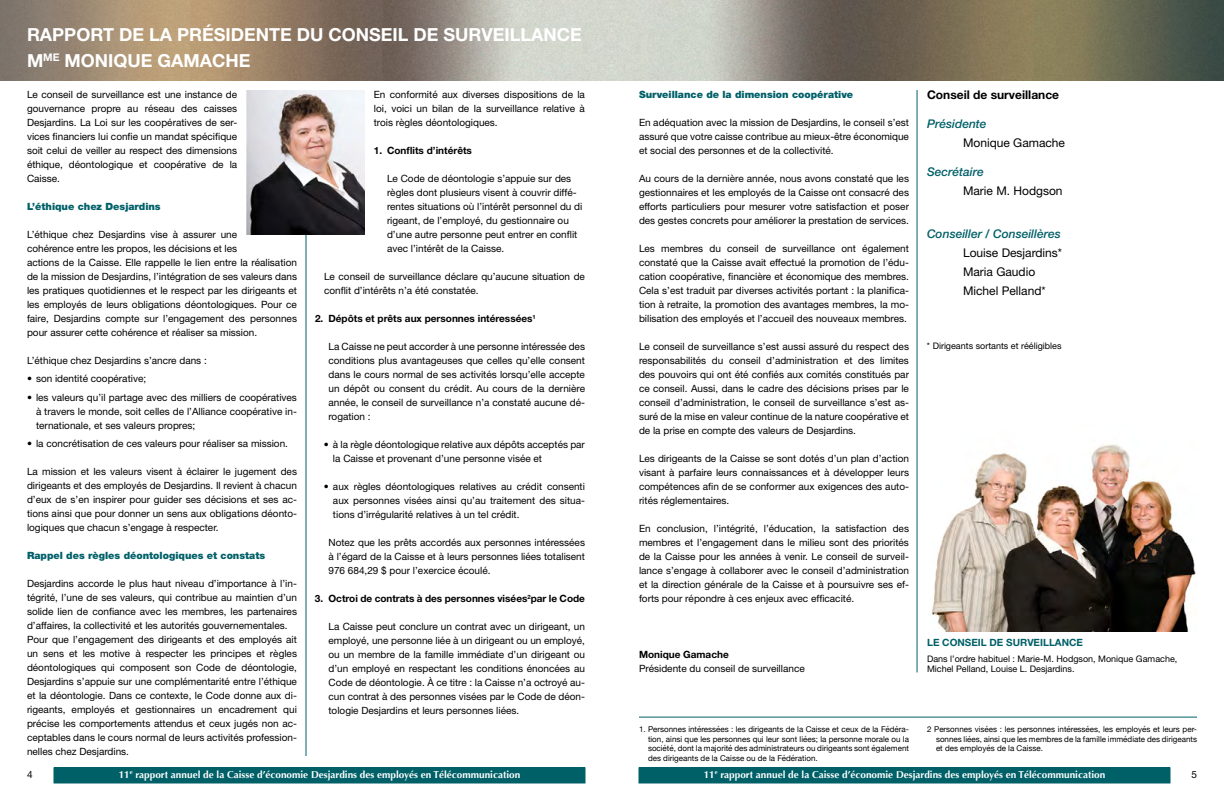
<style>
.page{position:relative;width:1224px;height:792px;background:#fff}
.page>*{position:absolute;margin:0;border:0;box-sizing:border-box;transform-origin:0 0}
.t1{font:700 18px/26.1px "Helvetica Neue";color:#fff}
.t2{font:12px/18.9px "Helvetica Neue";color:#000}
.t3{font:italic 500 12px "Helvetica Neue";color:#006068}
.t4{font:700 12px "Helvetica Neue";color:#000}
.t5{font:10px/14px "Helvetica Neue";color:#000;text-align:justify}
.t6{font:700 10px "Optima";color:#fff}
.t7{font:700 10px "Helvetica Neue";color:#000}
.t8{font:900 10px "Helvetica Neue";color:#006068}
.t9{font:700 10px "Helvetica Neue";color:#006068}
.t10{font:9px/10.8px "Helvetica Neue";color:#000}
.t11{font:8px/9.6px "Helvetica Neue";color:#000;text-align:justify}
</style>
<div class="page">
<div style="left:639px;top:768px;width:531px;height:15px;background:#006068"></div>
<div style="left:638px;top:767px;width:532px;height:17px;border:1px solid #006068"></div>
<div style="left:54px;top:768px;width:531px;height:15px;background:#006068"></div>
<div style="left:54px;top:767px;width:532px;height:17px;border:1px solid #006068"></div>
<hr style="left:306px;top:234px;width:1px;height:522px;background:#006068">
<img style="left:0;top:0;width:612px;height:81px">
<img style="left:246px;top:90px;width:119px;height:145px">
<img style="left:931px;top:444px;width:265px;height:187px">
<svg style="left:612px;top:0;width:612px;height:81px;background:#868271"></svg>
<hr style="left:917px;top:90px;width:1px;height:582px;background:#006068">
<hr style="left:639px;top:717px;width:558px;height:1px;background:#006068">
<h1 class="t1" style="left:27px;top:21px;width:556px">RAPPORT DE LA PRÉSIDENTE DU CONSEIL DE SURVEILLANCE<br>M<sup>ME</sup> MONIQUE GAMACHE</h1>
<p class="t5" style="left:27px;top:87px;width:212px">Le conseil de surveillance est une instance de gouvernance propre au réseau des caisses Desjardins. La Loi sur les coopératives de ser&shy;vices financiers lui confie un mandat spécifique soit celui de veiller au respect des dimensions éthique, déontologique et coopérative de la Caisse.</p>
<p class="t8" style="left:27px;top:200px;width:135px">L’éthique chez Desjardins</p>
<p class="t5" style="left:27px;top:227px;width:272px;text-align:left">L’éthique chez Desjardins vise à assurer une<br>cohérence entre les propos, les décisions et les<br>actions de la Caisse. Elle rappelle le lien entre la réalisation de la mission de Desjardins, l’intégration de ses valeurs dans les pratiques quotidiennes et le respect par les dirigeants et les employés de leurs obligations déontologiques. Pour ce faire, Desjardins compte sur l’engagement des personnes pour assurer cette cohérence et réaliser sa mission.</p>
<p class="t5" style="left:27px;top:353px;width:181px">L’éthique chez Desjardins s’ancre dans :</p>
<p class="t5" style="left:27px;top:372px;width:121px">• son identité coopérative;</p>
<p class="t5" style="left:36px;top:390px;width:263px;text-indent:-9px">• les valeurs qu’il partage avec des milliers de coopératives à travers le monde, soit celles de l’Alliance coopérative in&shy;ternationale, et ses valeurs propres;</p>
<p class="t5" style="left:27px;top:437px;width:263px">• la concrétisation de ces valeurs pour réaliser sa mission.</p>
<p class="t5" style="left:27px;top:465px;width:272px">La mission et les valeurs visent à éclairer le jugement des dirigeants et des employés de Desjardins. Il revient à chacun d’eux de s’en inspirer pour guider ses décisions et ses ac&shy;tions ainsi que pour donner un sens aux obligations déonto&shy;logiques que chacun s’engage à respecter.</p>
<p class="t8" style="left:27px;top:550px;width:240px">Rappel des règles déontologiques et constats</p>
<p class="t5" style="left:27px;top:577px;width:272px;text-align:left">Desjardins accorde le plus haut niveau d’importance à l’in&shy;tégrité, l’une de ses valeurs, qui contribue au maintien d’un solide lien de confiance avec les membres, les partenaires d’affaires, la collectivité et les autorités gouvernementales.<br>Pour que l’engagement des dirigeants et des employés ait un sens et les motive à respecter les principes et règles déontologiques qui composent son Code de déontologie, Desjardins s’appuie sur une complémentarité entre l’éthique et la déontologie. Dans ce contexte, le Code donne aux di&shy;rigeants, employés et gestionnaires un encadrement qui précise les comportements attendus et ceux jugés non ac&shy;ceptables dans le cours normal de leurs activités profession&shy;nelles chez Desjardins.</p>
<p class="t5" style="left:374px;top:87px;width:213px">En conformité aux diverses dispositions de la loi, voici un bilan de la surveillance relative à trois règles déontologiques.</p>
<p class="t7" style="left:374px;top:144px;width:100px">1. Conflits d’intérêts</p>
<p class="t5" style="left:387px;top:171px;width:197px;text-align:left">Le Code de déontologie s’appuie sur des règles dont plusieurs visent à couvrir diffé&shy;rentes situations où l’intérêt personnel du di rigeant, de l’employé, du gestionnaire ou d’une autre personne peut entrer en conflit avec l’intérêt de la Caisse.</p>
<p class="t5" style="left:324px;top:269px;width:263px">Le conseil de surveillance déclare qu’aucune situation de conflit d’intérêts n’a été constatée.</p>
<p class="t7" style="left:315px;top:312px;width:222px">2. Dépôts et prêts aux personnes intéressées<sup>1</sup></p>
<p class="t5" style="left:328px;top:339px;width:258px">La Caisse ne peut accorder à une personne intéressée des conditions plus avantageuses que celles qu’elle consent dans le cours normal de ses activités lorsqu’elle accepte un dépôt ou consent du crédit. Au cours de la dernière année, le conseil de surveillance n’a constaté aucune dé&shy;rogation :</p>
<p class="t5" style="left:333px;top:437px;width:253px;text-indent:-9px">• à la règle déontologique relative aux dépôts acceptés par la Caisse et provenant d’une personne visée et</p>
<p class="t5" style="left:333px;top:479px;width:254px;text-indent:-9px">• aux règles déontologiques relatives au crédit consenti aux personnes visées ainsi qu’au traitement des situa&shy;tions d’irrégularité relatives à un tel crédit.</p>
<p class="t5" style="left:328px;top:535px;width:258px">Notez que les prêts accordés aux personnes intéressées à l’égard de la Caisse et à leurs personnes liées totalisent 976 684,29 $ pour l’exercice écoulé.</p>
<p class="t7" style="left:315px;top:592px;width:272px">3. Octroi de contrats à des personnes visées<sup>2</sup>par le Code</p>
<p class="t5" style="left:328px;top:619px;width:258px">La Caisse peut conclure un contrat avec un dirigeant, un employé, une personne liée à un dirigeant ou un employé, ou un membre de la famille immédiate d’un dirigeant ou d’un employé en respectant les conditions énoncées au Code de déontologie. À ce titre : la Caisse n’a octroyé au&shy;cun contrat à des personnes visées par le Code de déon&shy;tologie Desjardins et leurs personnes liées.</p>
<p class="t8" style="left:639px;top:88px;width:216px">Surveillance de la dimension coopérative</p>
<p class="t5" style="left:639px;top:115px;width:272px">En adéquation avec la mission de Desjardins, le conseil s’est assuré que votre caisse contribue au mieux-être économique et social des personnes et de la collectivité.</p>
<p class="t5" style="left:639px;top:171px;width:272px">Au cours de la dernière année, nous avons constaté que les gestionnaires et les employés de la Caisse ont consacré des efforts particuliers pour mesurer votre satisfaction et poser des gestes concrets pour améliorer la prestation de services.</p>
<p class="t5" style="left:639px;top:241px;width:272px">Les membres du conseil de surveillance ont également constaté que la Caisse avait effectué la promotion de l’édu&shy;cation coopérative, financière et économique des membres.<br>Cela s’est traduit par diverses activités portant : la planifica&shy;tion à retraite, la promotion des avantages membres, la mo&shy;bilisation des employés et l’accueil des nouveaux membres.</p>
<p class="t5" style="left:639px;top:339px;width:272px">Le conseil de surveillance s’est aussi assuré du respect des responsabilités du conseil d’administration et des limites des pouvoirs qui ont été confiés aux comités constitués par ce conseil. Aussi, dans le cadre des décisions prises par le conseil d’administration, le conseil de surveillance s’est as&shy;suré de la mise en valeur continue de la nature coopérative et de la prise en compte des valeurs de Desjardins.</p>
<p class="t5" style="left:639px;top:451px;width:272px">Les dirigeants de la Caisse se sont dotés d’un plan d’action visant à parfaire leurs connaissances et à développer leurs compétences afin de se conformer aux exigences des auto&shy;rités réglementaires.</p>
<p class="t5" style="left:639px;top:521px;width:272px">En conclusion, l’intégrité, l’éducation, la satisfaction des membres et l’engagement dans le milieu sont des priorités de la Caisse pour les années à venir. Le conseil de surveil&shy;lance s’engage à collaborer avec le conseil d’administration et la direction générale de la Caisse et à poursuivre ses ef&shy;forts pour répondre à ces enjeux avec efficacité.</p>
<p class="t7" style="left:639px;top:648px;width:91px">Monique Gamache</p>
<p class="t5" style="left:639px;top:661px;width:167px">Présidente du conseil de surveillance</p>
<p class="t4" style="left:927px;top:88px;width:134px">Conseil de surveillance</p>
<p class="t3" style="left:927px;top:117px;width:61px">Présidente</p>
<p class="t2" style="left:963px;top:133px;width:104px">Monique Gamache</p>
<p class="t3" style="left:927px;top:165px;width:58px">Secrétaire</p>
<p class="t2" style="left:963px;top:181px;width:101px">Marie M. Hodgson</p>
<p class="t3" style="left:927px;top:227px;width:135px">Conseiller / Conseillères</p>
<p class="t2" style="left:963px;top:243px;width:101px">Louise Desjardins*<br>Maria Gaudio<br>Michel Pelland*</p>
<p class="t10" style="left:927px;top:340px;width:136px">* Dirigeants sortants et rééligibles</p>
<p class="t9" style="left:927px;top:637px;width:158px">LE CONSEIL DE SURVEILLANCE</p>
<p class="t10" style="left:927px;top:653px;width:252px">Dans l’ordre habituel : Marie-M. Hodgson, Monique Gamache,<br>Michel Pelland, Louise L. Desjardins.</p>
<p class="t11" style="left:648px;top:725px;width:263px;text-indent:-9px">1. Personnes intéressées : les dirigeants de la Caisse et ceux de la Fédéra&shy;tion, ainsi que les personnes qui leur sont liées; la personne morale ou la société, dont la majorité des administrateurs ou dirigeants sont également des dirigeants de la Caisse ou de la Fédération.</p>
<p class="t11" style="left:936px;top:725px;width:263px;text-indent:-9px">2 Personnes visées : les personnes intéressées, les employés et leurs per&shy;sonnes liées, ainsi que les membres de la famille immédiate des dirigeants et des employés de la Caisse.</p>
<p class="t5" style="left:27px;top:767px;width:7px">4</p>
<p class="t6" style="left:704px;top:768px;width:403px">11<sup>e</sup> rapport annuel de la Caisse d’économie Desjardins des employés en Télécommunication</p>
<p class="t6" style="left:119px;top:768px;width:403px">11<sup>e</sup> rapport annuel de la Caisse d’économie Desjardins des employés en Télécommunication</p>
<p class="t5" style="left:1191px;top:767px;width:7px">5</p>
</div>
